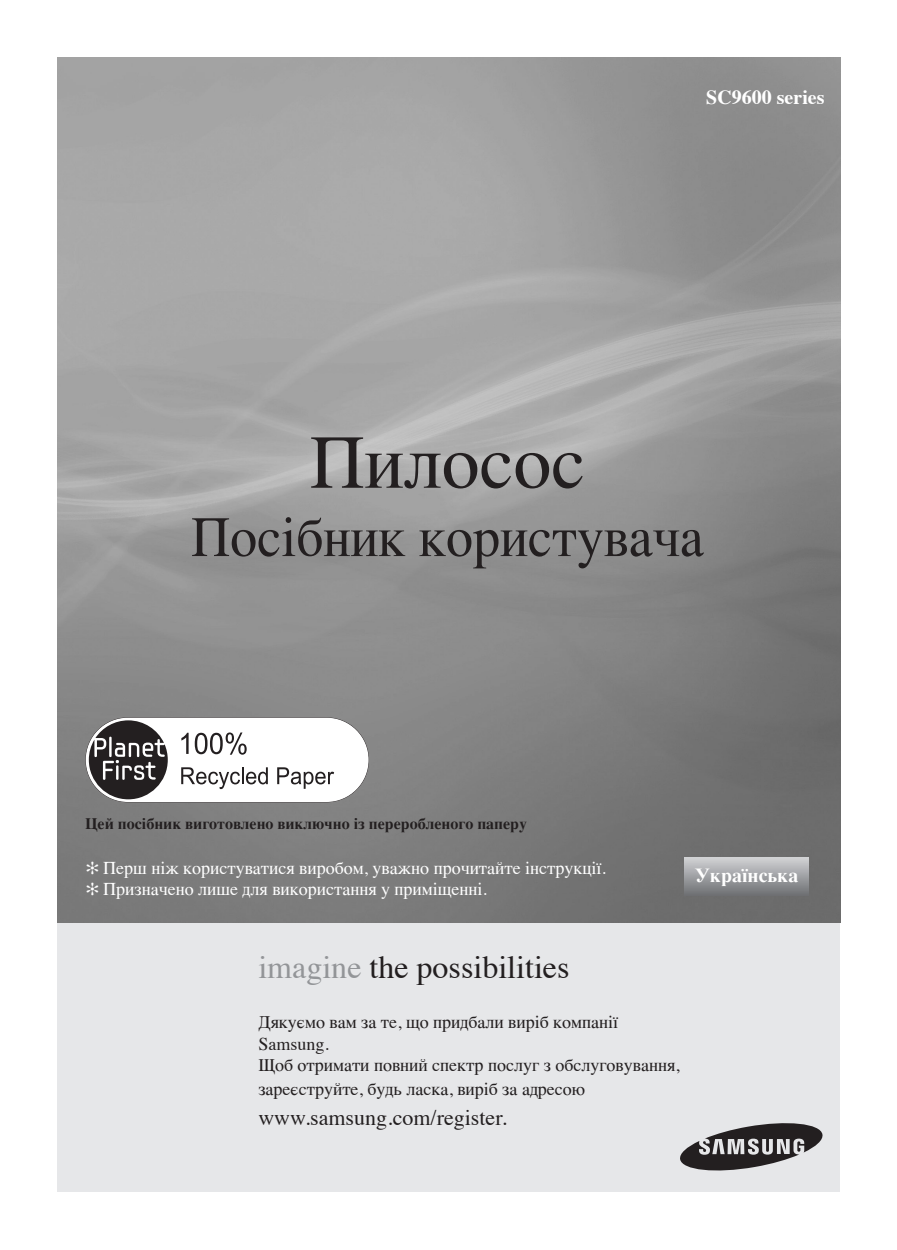
<style>
.page{position:relative;width:897px;height:1250px;background:#fff}
.page>*{position:absolute;margin:0;border:0;box-sizing:border-box;transform-origin:0 0}
.t1{font:76px "Times";color:#231f20}
.t2{font:57px "Times";color:#231f20;scale:.95 1}
.t3{font:32px "Times";color:#231f20}
.t4{font:22px "Times";color:#231f20}
.t5{font:700 20px "Times";color:#fff}
.t6{font:18px/21.6px "Times";color:#231f20}
.t7{font:18px/21.6px "Times";color:#fff}
.t8{font:700 16px "Times";color:#231f20}
.s1{color:#939598}
</style>
<div class="page">
<div style="left:58px;top:922px;width:782px;height:270px;background:#e6e7e9"></div>
<img style="left:58px;top:58px;width:782px;height:864px">
<svg style="left:680px;top:1123px;width:143px;height:48px"></svg>
<div style="left:685px;top:857px;width:124px;height:38px;background:linear-gradient(to bottom,#d2d3d6,#727477)"></div>
<svg style="left:85px;top:717px;width:284px;height:85px"></svg>
<p class="t5" style="left:706px;top:78px;width:120px">SC9600 series</p>
<h1 class="t1" style="left:310px;top:391px;width:277px">Пилосос</h1>
<h2 class="t2" style="left:191px;top:483px;width:541px">Посібник користувача</h2>
<p class="t8" style="left:85px;top:808px;width:444px">Цей посібник виготовлено виключно із переробленого паперу</p>
<p class="t7" style="left:86px;top:855px;width:521px">✻ Перш ніж користуватися виробом, уважно прочитайте інструкції. ✻ Призначено лише для використання у приміщенні.</p>
<p class="t5" style="left:695px;top:856px;width:105px">Українська</p>
<h3 class="t3" style="left:258px;top:937px;width:313px"><span class="s1">imagine</span> the possibilities</h3>
<p class="t6" style="left:258px;top:1009px;width:423px">Дякуємо вам за те, що придбали виріб компанії<br>Samsung.<br>Щоб отримати повний спектр послуг з обслуговування,</p>
<p class="t6" style="left:258px;top:1076px;width:328px">зареєструйте, будь ласка, виріб за адресою</p>
<p class="t4" style="left:258px;top:1096px;width:250px">www.samsung.com/register.</p>
</div>
